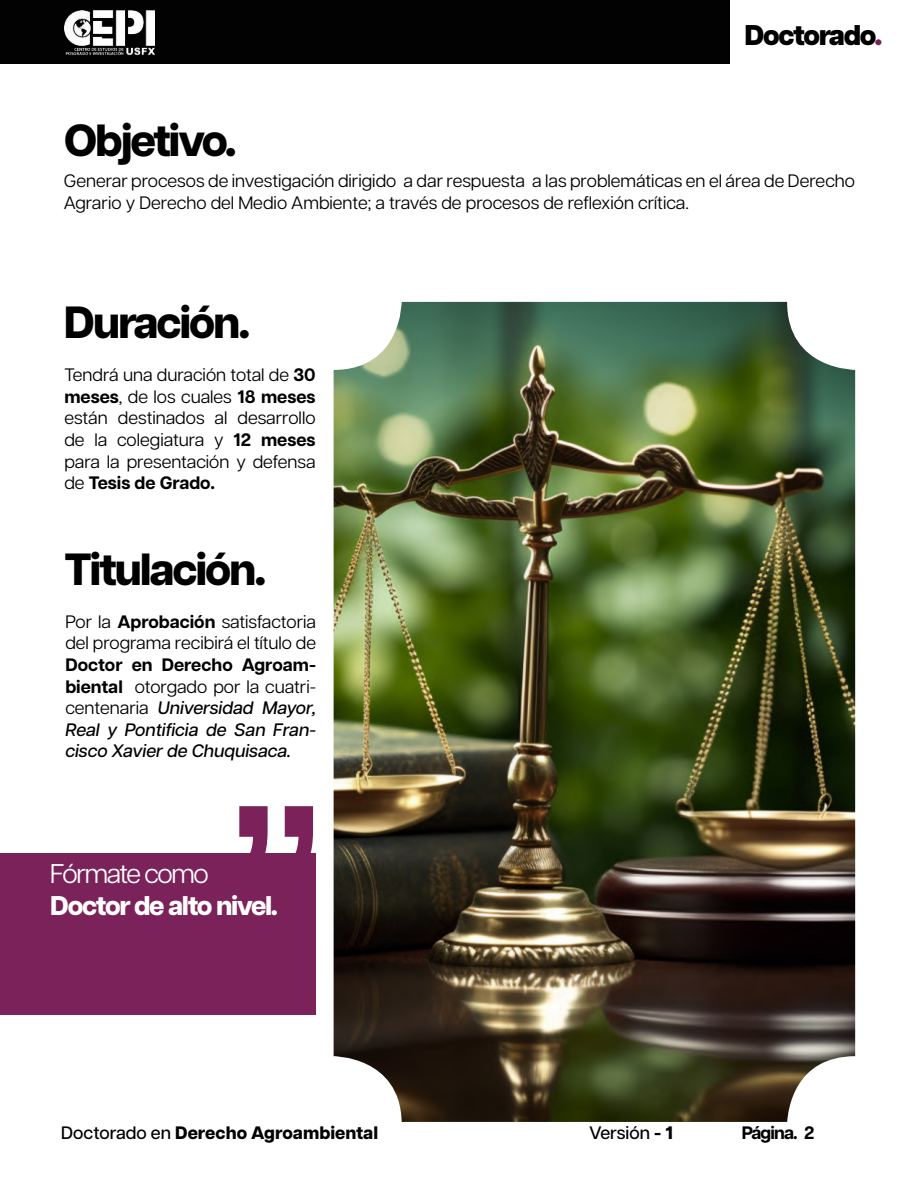
<style>
.page{position:relative;width:919px;height:1188px;background:#fff}
.page>*{position:absolute;margin:0;border:0;box-sizing:border-box;transform-origin:0 0}
.t1{font:800 45px "Articulat CF";letter-spacing:-.05em;color:#000}
.t2{font:800 28.5px "Articulat CF";letter-spacing:-.05em;color:#000}
.t3{font:800 27px "Articulat CF";letter-spacing:-.05em;color:#fff}
.t4{font:27px "Articulat CF";letter-spacing:-.05em;color:#fff}
.t5{font:18px/21.6px "Articulat CF";color:#000}
.t6{font:italic 500 18px/21.6px "Articulat CF";color:#000;text-align:justify}
.t7{font:800 18px "Articulat CF";color:#000}
.t8{font:500 18px "Articulat CF";color:#000}
.t9{font:700 18px "Articulat CF";letter-spacing:-.05em;color:#000}
.s1{color:#7b225a}
.s2{font-weight:700}
.s3{font-weight:700;font-style:normal}
.s4{font-weight:400;font-style:normal}
.s5{font-weight:500}
.s6{font-weight:800}
</style>
<div class="page">
<div style="left:0;top:0;width:729px;height:64px;background:#020203"></div>
<img style="left:65px;top:10px;width:90px;height:46px">
<svg style="left:239px;top:806px;width:74px;height:47px"></svg>
<img style="left:333px;top:302px;width:522px;height:820px">
<div style="left:0;top:853px;width:315px;height:162px;background:#7b225a"></div>
<h1 class="t1" style="left:64px;top:114px;width:174px">Objetivo.</h1>
<h2 class="t2" style="left:744px;top:18px;width:139px">Doctorado<span class="s1">.</span></h2>
<p class="t5" style="left:64px;top:170px;width:792px">Generar procesos de investigación dirigido a dar respuesta a las problemáticas en el área de Derecho<br>Agrario y Derecho del Medio Ambiente; a través de procesos de reflexión crítica.</p>
<h1 class="t1" style="left:64px;top:296px;width:188px">Duración.</h1>
<p class="t5" style="left:64px;top:364px;width:253px;text-align:justify">Tendrá una duración total de <span class="s2">30 meses</span>, de los cuales <span class="s2">18 meses </span>están destinados al desarrollo de la colegiatura y <span class="s2">12 meses </span>para la presentación y defensa de <span class="s2">Tesis de Grado.</span></p>
<h1 class="t1" style="left:64px;top:542px;width:203px">Titulación.</h1>
<p class="t5" style="left:65px;top:611px;width:252px">Por la <span class="s2">Aprobación</span> satisfactoria del programa recibirá el título de</p>
<p class="t6" style="left:65px;top:654px;width:252px"><span class="s3">Doctor en Derecho Agroam&shy;biental</span> <span class="s4">otorgado por la cuatri&shy;centenaria</span> Universidad Mayor, Real y Pontificia de San Fran&shy;cisco Xavier de Chuquisaca.</p>
<h3 class="t4" style="left:50px;top:858px;width:160px">Fórmate como</h3>
<h3 class="t3" style="left:50px;top:890px;width:229px">Doctor de alto nivel.</h3>
<p class="t7" style="left:61px;top:1122px;width:318px"><span class="s5">Doctorado en</span> Derecho Agroambiental</p>
<p class="t8" style="left:589px;top:1122px;width:86px">Versión <span class="s6">- 1</span></p>
<p class="t9" style="left:741px;top:1122px;width:74px">Página. 2</p>
</div>
